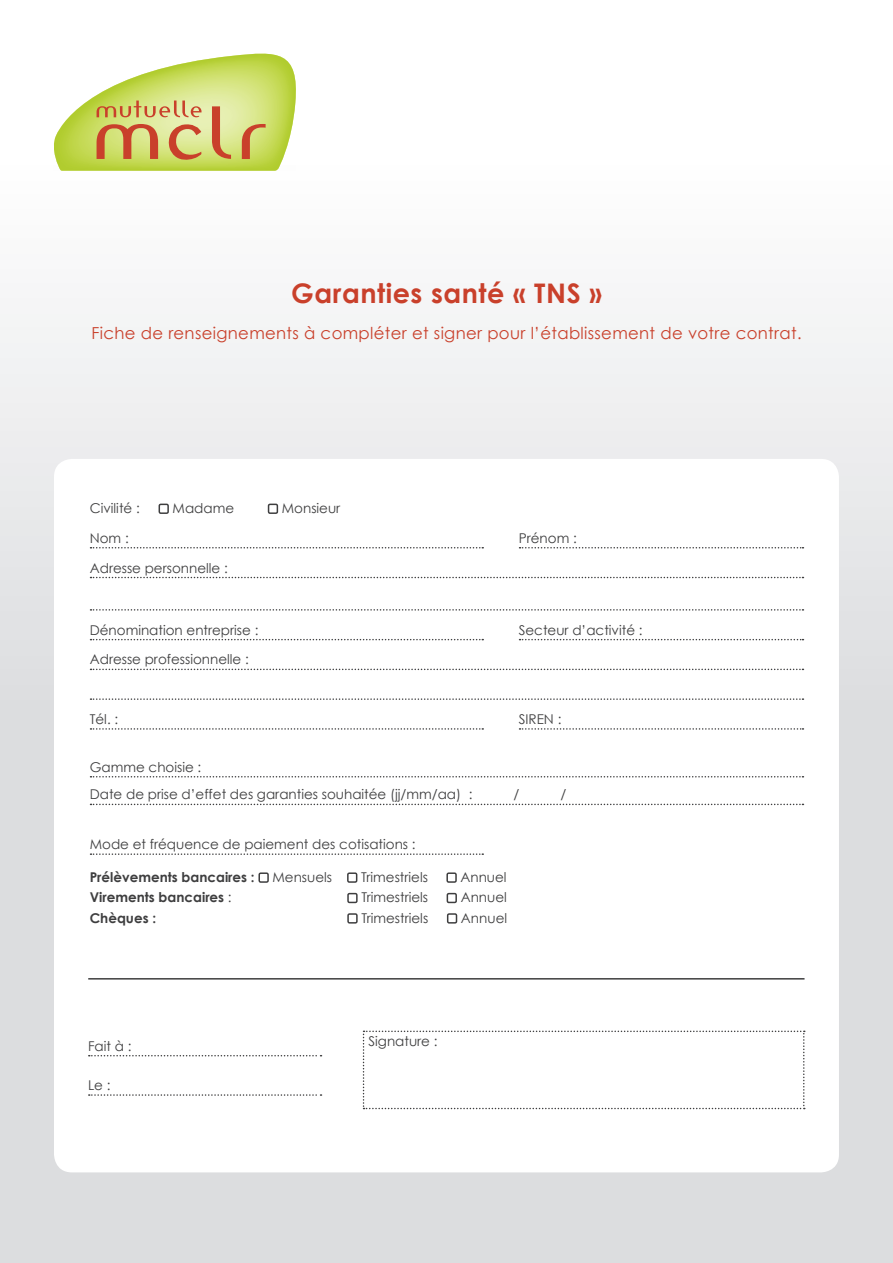
<style>
.page{position:relative;width:893px;height:1263px;background:#fff}
.page>*{position:absolute;margin:0;border:0;box-sizing:border-box;transform-origin:0 0}
.t1{font:700 27px "Century Gothic";letter-spacing:.02em;color:#c9402b}
.t2{font:16.5px "Century Gothic";letter-spacing:.02em;color:#c9402b}
.t3{font:13.5px/27.6px "Century Gothic";color:#3e3e3f}
.t4{font:700 13.5px "Century Gothic";color:#3e3e3f}
.s1{font-weight:400}
</style>
<div class="page">
<div style="left:0;top:0;width:893px;height:1263px;background:linear-gradient(to bottom,#fefefe,#d2d3d6)"></div>
<svg style="left:50px;top:50px;width:250px;height:121px"></svg>
<div style="left:54px;top:459px;width:785px;height:713px;background:#fff;border-radius:18px"></div>
<div style="left:159px;top:504px;width:10px;height:10px;border:2px solid #3e3e3f"></div>
<div style="left:268px;top:504px;width:10px;height:10px;border:2px solid #3e3e3f"></div>
<svg style="left:91px;top:547px;width:392px;height:1px"></svg>
<svg style="left:519px;top:547px;width:284px;height:1px"></svg>
<svg style="left:91px;top:577px;width:712px;height:1px"></svg>
<svg style="left:91px;top:609px;width:712px;height:2px"></svg>
<svg style="left:91px;top:639px;width:392px;height:1px"></svg>
<svg style="left:519px;top:639px;width:284px;height:1px"></svg>
<svg style="left:91px;top:669px;width:712px;height:1px"></svg>
<svg style="left:91px;top:698px;width:712px;height:2px"></svg>
<svg style="left:91px;top:728px;width:392px;height:2px"></svg>
<svg style="left:519px;top:728px;width:284px;height:2px"></svg>
<svg style="left:91px;top:776px;width:712px;height:1px"></svg>
<svg style="left:91px;top:804px;width:712px;height:1px"></svg>
<svg style="left:91px;top:853px;width:392px;height:2px"></svg>
<div style="left:258px;top:872px;width:11px;height:11px;border:2px solid #3e3e3f"></div>
<div style="left:347px;top:872px;width:10px;height:11px;border:2px solid #3e3e3f"></div>
<div style="left:446px;top:872px;width:11px;height:11px;border:2px solid #3e3e3f"></div>
<div style="left:347px;top:893px;width:11px;height:10px;border:2px solid #3e3e3f"></div>
<div style="left:447px;top:893px;width:10px;height:10px;border:2px solid #3e3e3f"></div>
<div style="left:347px;top:913px;width:11px;height:10px;border:2px solid #3e3e3f"></div>
<div style="left:447px;top:913px;width:10px;height:10px;border:2px solid #3e3e3f"></div>
<svg style="left:89px;top:1055px;width:233px;height:1px"></svg>
<svg style="left:89px;top:1094px;width:233px;height:2px"></svg>
<svg style="left:363px;top:1030px;width:442px;height:79px"></svg>
<hr style="left:88px;top:978px;width:716px;height:1px;background:#3e3e3f">
<h1 class="t1" style="left:291px;top:276px;width:312px">Garanties santé « TNS »</h1>
<p class="t2" style="left:91px;top:323px;width:712px">Fiche de renseignements à compléter et signer pour l’établissement de votre contrat.</p>
<p class="t3" style="left:90px;top:494px;width:52px">Civilité :</p>
<p class="t3" style="left:173px;top:494px;width:63px">Madame</p>
<p class="t3" style="left:282px;top:494px;width:60px">Monsieur</p>
<p class="t3" style="left:90px;top:524px;width:40px">Nom :</p>
<p class="t3" style="left:519px;top:524px;width:60px">Prénom :</p>
<p class="t3" style="left:90px;top:554px;width:140px">Adresse personnelle :</p>
<p class="t3" style="left:90px;top:616px;width:170px">Dénomination entreprise :</p>
<p class="t3" style="left:519px;top:616px;width:125px">Secteur d’activité :</p>
<p class="t3" style="left:90px;top:645px;width:160px">Adresse professionnelle :</p>
<p class="t3" style="left:90px;top:705px;width:30px">Tél. :</p>
<p class="t3" style="left:519px;top:705px;width:44px">SIREN :</p>
<p class="t3" style="left:90px;top:753px;width:384px">Gamme choisie :<br>Date de prise d’effet des garanties souhaitée (jj/mm/aa) :</p>
<p class="t3" style="left:513px;top:780px;width:7px">/</p>
<p class="t3" style="left:561px;top:780px;width:7px">/</p>
<p class="t3" style="left:90px;top:830px;width:327px">Mode et fréquence de paiement des cotisations :</p>
<p class="t4" style="left:90px;top:869px;width:166px">Prélèvements bancaires :</p>
<p class="t3" style="left:273px;top:863px;width:61px">Mensuels</p>
<p class="t3" style="left:361px;top:863px;width:68px">Trimestriels</p>
<p class="t3" style="left:460px;top:863px;width:48px">Annuel</p>
<p class="t4" style="left:90px;top:889px;width:143px">Virements bancaires <span class="s1">:</span></p>
<p class="t3" style="left:361px;top:883px;width:68px">Trimestriels</p>
<p class="t3" style="left:461px;top:883px;width:48px">Annuel</p>
<p class="t4" style="left:90px;top:909px;width:68px">Chèques :</p>
<p class="t3" style="left:361px;top:904px;width:68px">Trimestriels</p>
<p class="t3" style="left:461px;top:904px;width:48px">Annuel</p>
<p class="t3" style="left:88px;top:1032px;width:45px">Fait à :</p>
<p class="t3" style="left:88px;top:1071px;width:24px">Le :</p>
<p class="t3" style="left:369px;top:1027px;width:71px">Signature :</p>
</div>
